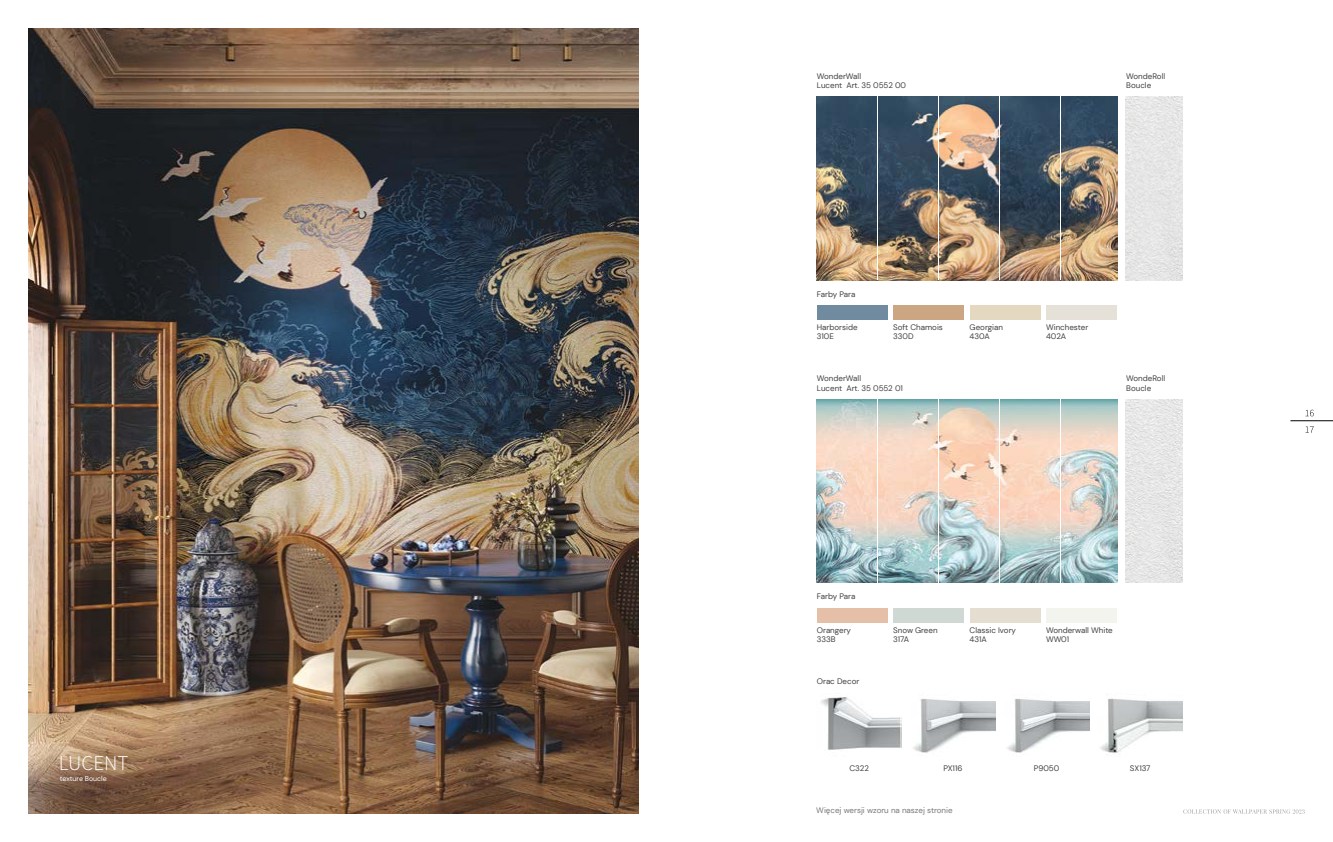
<style>
.page{position:relative;width:1333px;height:842px;background:#fff}
.page>*{position:absolute;margin:0;border:0;box-sizing:border-box;transform-origin:0 0}
.t1{font:21px "Source Sans Variable";color:#fff}
.t2{font:8px/9.6px "DM Sans";color:#414042}
.t3{font:8px "DM Sans";color:#77787b}
.t4{font:7px "DM Sans";color:#fff}
</style>
<div class="page">
<hr style="left:1290px;top:420px;width:42px;height:1px;background:#000">
<svg style="left:1305px;top:426px;width:8px;height:7px"></svg>
<svg style="left:1305px;top:410px;width:8px;height:6px"></svg>
<svg style="left:1183px;top:809px;width:121px;height:5px"></svg>
<img style="left:28px;top:28px;width:610px;height:786px">
<img style="left:821px;top:697px;width:80px;height:53px">
<img style="left:913px;top:699px;width:82px;height:54px">
<img style="left:1007px;top:699px;width:81px;height:54px">
<img style="left:1100px;top:695px;width:82px;height:60px">
<img style="left:816px;top:400px;width:301px;height:183px">
<hr style="left:877px;top:399px;width:1px;height:184px;background:#fff">
<hr style="left:938px;top:399px;width:1px;height:184px;background:#fff">
<hr style="left:999px;top:399px;width:1px;height:184px;background:#fff">
<hr style="left:1060px;top:399px;width:1px;height:184px;background:#fff">
<img style="left:1125px;top:400px;width:57px;height:183px">
<div style="left:816px;top:608px;width:71px;height:14px;background:#e6bfa9"></div>
<div style="left:893px;top:608px;width:70px;height:14px;background:#cfd8d2"></div>
<div style="left:969px;top:608px;width:71px;height:14px;background:#e5ddd0"></div>
<div style="left:1046px;top:608px;width:70px;height:14px;background:#f4f4ee"></div>
<img style="left:816px;top:97px;width:301px;height:183px">
<hr style="left:877px;top:97px;width:1px;height:183px;background:#fff">
<hr style="left:938px;top:97px;width:1px;height:183px;background:#fff">
<hr style="left:999px;top:97px;width:1px;height:183px;background:#fff">
<hr style="left:1060px;top:97px;width:1px;height:183px;background:#fff">
<img style="left:1125px;top:97px;width:57px;height:183px">
<div style="left:816px;top:305px;width:71px;height:15px;background:#708ba0"></div>
<div style="left:893px;top:305px;width:70px;height:15px;background:#cca683"></div>
<div style="left:969px;top:305px;width:71px;height:15px;background:#e5d8c0"></div>
<div style="left:1046px;top:305px;width:70px;height:15px;background:#e5e1d8"></div>
<h1 class="t1" style="left:59px;top:750px;width:71px">LUCENT</h1>
<p class="t4" style="left:60px;top:774px;width:48px">texture Boucle</p>
<p class="t2" style="left:816px;top:71px;width:91px">WonderWall<br>Lucent Art. 35 0552 00</p>
<p class="t2" style="left:1126px;top:71px;width:41px">WondeRoll<br>Boucle</p>
<p class="t2" style="left:816px;top:289px;width:40px">Farby Para</p>
<p class="t2" style="left:816px;top:322px;width:42px">Harborside<br>310E</p>
<p class="t2" style="left:893px;top:322px;width:51px">Soft Chamois<br>330D</p>
<p class="t2" style="left:969px;top:322px;width:35px">Georgian<br>430A</p>
<p class="t2" style="left:1046px;top:322px;width:44px">Winchester<br>402A</p>
<p class="t2" style="left:816px;top:374px;width:88px">WonderWall<br>Lucent Art. 35 0552 01</p>
<p class="t2" style="left:1126px;top:374px;width:41px">WondeRoll<br>Boucle</p>
<p class="t2" style="left:816px;top:592px;width:40px">Farby Para</p>
<p class="t2" style="left:816px;top:625px;width:36px">Orangery<br>333B</p>
<p class="t2" style="left:893px;top:625px;width:46px">Snow Green<br>317A</p>
<p class="t2" style="left:969px;top:625px;width:48px">Classic Ivory<br>431A</p>
<p class="t2" style="left:1046px;top:625px;width:68px">Wonderwall White<br>WW01</p>
<p class="t2" style="left:816px;top:677px;width:44px">Orac Decor</p>
<p class="t2" style="left:849px;top:764px;width:21px">C322</p>
<p class="t2" style="left:943px;top:764px;width:21px">PX116</p>
<p class="t2" style="left:1033px;top:764px;width:27px">P9050</p>
<p class="t2" style="left:1129px;top:764px;width:22px">SX137</p>
<p class="t3" style="left:816px;top:806px;width:138px">Więcej wersji wzoru na naszej stronie</p>
</div>
